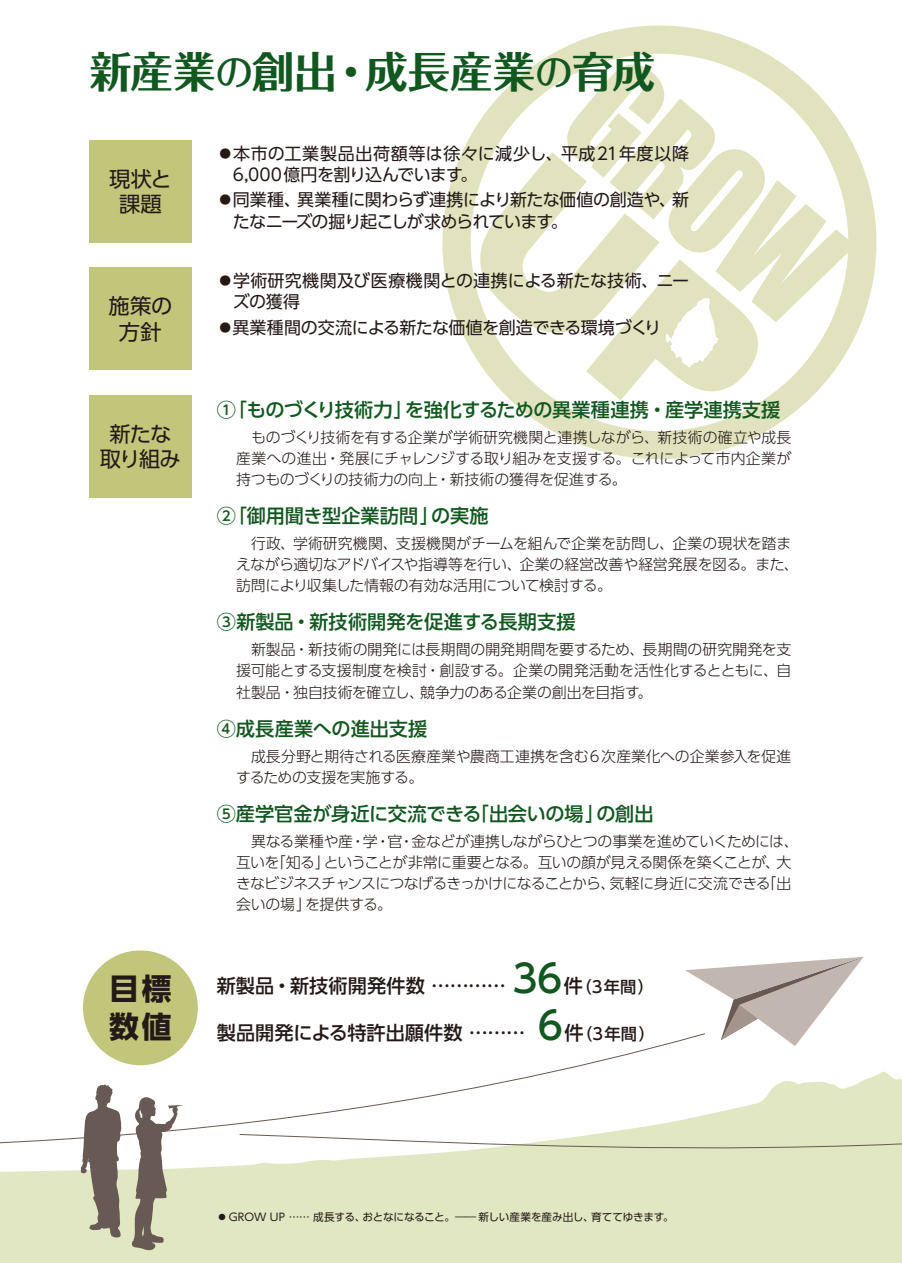
<style>
.page{position:relative;width:902px;height:1263px;background:#fff}
.page>*{position:absolute;margin:0;border:0;box-sizing:border-box;transform-origin:0 0}
.t1{font:700 42.45px "Folk Pro";letter-spacing:-.01em;color:#11571f}
.t2{font:700 29.7px/38.2px "UD Shin Go Pro";color:#231916}
.t3{font:21.3px/25.5px "UD Shin Go Pro";letter-spacing:-.035em;color:#231916;text-align:center}
.t4{font:500 19.2px "UD Shin Go Pro";letter-spacing:-.005em;color:#11571f}
.t5{font:500 19.2px "UD Shin Go Pro";color:#231916}
.t6{font:16.95px/21.3px "UD Shin Go Pro";letter-spacing:-.04em;color:#231916}
.t7{font:16.95px/21.3px "UD Shin Go Pro";letter-spacing:.015em;color:#231916}
.t8{font:16.95px/21.3px "UD Shin Go Pro";letter-spacing:.01em;color:#231916}
.t9{font:16.95px "UD Shin Go Pro";letter-spacing:-.015em;color:#231916}
.t10{font:300 14.85px/21.3px "UD Shin Go Pro";letter-spacing:-.02em;color:#231916}
.t11{font:10.65px "UD Shin Go Pro";letter-spacing:-.015em;color:#231916}
.s1{font-weight:500;font-size:38.25px}
.s2{font-size:38.25px;color:#11571f}
.s3{font-size:16.2px}
</style>
<div class="page">
<div style="left:0;top:1186px;width:901px;height:77px;background:#e1e7c2"></div>
<svg style="left:442px;top:26px;width:434px;height:433px"></svg>
<svg style="left:480px;top:65px;width:375px;height:335px"></svg>
<div style="left:83px;top:950px;width:115px;height:115px;background:#c1c67a;border-radius:50%"></div>
<div style="left:89px;top:140px;width:102px;height:102px;background:#c1c67a"></div>
<div style="left:89px;top:268px;width:102px;height:102px;background:#c1c67a"></div>
<div style="left:89px;top:395px;width:102px;height:102px;background:#c1c67a"></div>
<svg style="left:685px;top:957px;width:178px;height:76px"></svg>
<svg style="left:132px;top:1186px;width:51px;height:64px;background:#b0ae95"></svg>
<svg style="left:81px;top:1186px;width:40px;height:51px;background:#9f9a86"></svg>
<svg style="left:0;top:1033px;width:239px;height:153px"></svg>
<svg style="left:239px;top:1033px;width:662px;height:153px"></svg>
<h1 class="t1" style="left:89px;top:36px;width:567px">新産業<span class="s1">の</span>創出･成長産業<span class="s1">の</span>育成</h1>
<h3 class="t3" style="left:109px;top:165px;width:64px">現状と課題</h3>
<h3 class="t3" style="left:108px;top:293px;width:65px">施策の方針</h3>
<h3 class="t3" style="left:100px;top:420px;width:82px">新たな取り組み</h3>
<h2 class="t2" style="left:109px;top:969px;width:64px">目標数値</h2>
<p class="t7" style="left:233px;top:142px;width:457px;text-indent:-16px">◦本市の工業製品出荷額等は徐々に減少し、平成21年度以降<br>6,000億円を割り込んでいます。</p>
<p class="t6" style="left:233px;top:189px;width:457px;text-indent:-16px">◦同業種、異業種に関わらず連携により新たな価値の創造や、新たなニーズの掘り起こしが求められています。</p>
<p class="t8" style="left:233px;top:270px;width:458px;text-indent:-16px">◦学術研究機関及び医療機関との連携による新たな技術、ニーズの獲得</p>
<p class="t9" style="left:217px;top:314px;width:445px">◦異業種間の交流による新たな価値を創造できる環境づくり</p>
<p class="t4" style="left:217px;top:394px;width:565px">①「ものづくり技術力」を強化するための異業種連携・産学連携支援</p>
<p class="t10" style="left:236px;top:426px;width:556px;text-align:justify">　ものづくり技術を有する企業が学術研究機関と連携しながら、新技術の確立や成長産業への進出・発展にチャレンジする取り組みを支援する。これによって市内企業が持つものづくりの技術力の向上・新技術の獲得を促進する。</p>
<p class="t4" style="left:217px;top:500px;width:273px">②「御用聞き型企業訪問」の実施</p>
<p class="t10" style="left:236px;top:532px;width:564px">　行政、学術研究機関、支援機関がチームを組んで企業を訪問し、企業の現状を踏まえながら適切なアドバイスや指導等を行い、企業の経営改善や経営発展を図る。また、訪問により収集した情報の有効な活用について検討する。</p>
<p class="t4" style="left:217px;top:606px;width:360px">③新製品・新技術開発を促進する長期支援</p>
<p class="t10" style="left:236px;top:638px;width:556px;text-align:justify">　新製品・新技術の開発には長期間の開発期間を要するため、長期間の研究開発を支援可能とする支援制度を検討・創設する。企業の開発活動を活性化するとともに、自社製品・独自技術を確立し、競争力のある企業の創出を目指す。</p>
<p class="t4" style="left:217px;top:713px;width:212px">④成長産業への進出支援</p>
<p class="t10" style="left:236px;top:745px;width:556px">　成長分野と期待される医療産業や農商工連携を含む6次産業化への企業参入を促進するための支援を実施する。</p>
<p class="t4" style="left:217px;top:798px;width:438px">⑤産学官金が身近に交流できる「出会いの場」の創出</p>
<p class="t10" style="left:236px;top:830px;width:564px">　異なる業種や産・学・官・金などが連携しながらひとつの事業を進めていくためには、互いを「知る」ということが非常に重要となる。互いの顔が見える関係を築くことが、大きなビジネスチャンスにつなげるきっかけになることから、気軽に身近に交流できる「出会いの場」を提供する。</p>
<p class="t5" style="left:217px;top:970px;width:438px">新製品・新技術開発件数 ………… <span class="s2">36</span>件<span class="s3">（3年間）</span></p>
<p class="t5" style="left:217px;top:1017px;width:439px">製品開発による特許出願件数 ……… <span class="s2">6</span>件<span class="s3">（3年間）</span></p>
<p class="t11" style="left:217px;top:1209px;width:458px">◦GROW UP …… 成長する、おとなになること。―― 新しい産業を産み出し、育ててゆきます。</p>
</div>
